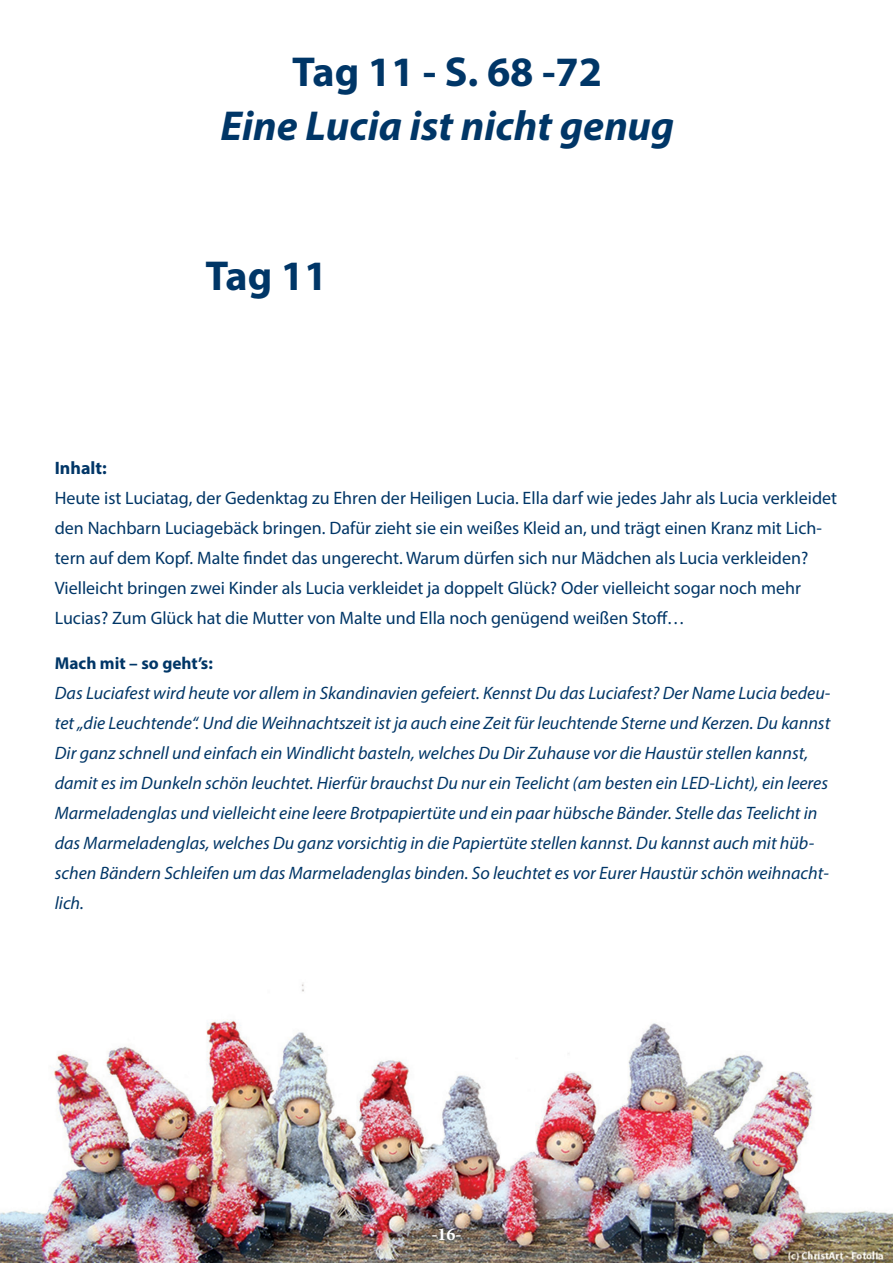
<style>
.page{position:relative;width:893px;height:1263px;background:#fff}
.page>*{position:absolute;margin:0;border:0;box-sizing:border-box;transform-origin:0 0}
.überschrift_geschich{font:italic 700 42px "Myriad Pro";color:#003667}
.überschrift_geschich-2{font:700 42px "Myriad Pro";color:#003667}
.text{font:italic 18px/30px "Myriad Pro";color:#003667}
.text-2{font:18px/30px "Myriad Pro";color:#003667}
.text_bold_überschrif{font:700 18px "Myriad Pro";color:#003667}
.t1{font:700 18px "Minion Pro";color:#fff}
.text-3{font:700 17.25px "Myriad Pro";color:#003667}
</style>
<div class="page">
<img style="left:0;top:983px;width:893px;height:280px">
<p class="überschrift_geschich-2" style="left:292px;top:45px;width:311px">Tag 11 - S. 68 -72</p>
<p class="überschrift_geschich" style="left:220px;top:99px;width:455px">Eine Lucia ist nicht genug</p>
<p class="überschrift_geschich-2" style="left:205px;top:248px;width:124px">Tag 11</p>
<p class="text_bold_überschrif" style="left:55px;top:456px;width:54px">Inhalt:</p>
<p class="text-2" style="left:55px;top:483px;width:784px">Heute ist Luciatag, der Gedenktag zu Ehren der Heiligen Lucia. Ella darf wie jedes Jahr als Lucia verkleidet den Nachbarn Luciagebäck bringen. Dafür zieht sie ein weißes Kleid an, und trägt einen Kranz mit Lich&shy;tern auf dem Kopf. Malte findet das ungerecht. Warum dürfen sich nur Mädchen als Lucia verkleiden?<br>Vielleicht bringen zwei Kinder als Lucia verkleidet ja doppelt Glück? Oder vielleicht sogar noch mehr Lucias? Zum Glück hat die Mutter von Malte und Ella noch genügend weißen Stoff…</p>
<p class="text-3" style="left:55px;top:652px;width:160px">Mach mit – so geht’s:</p>
<p class="text" style="left:55px;top:678px;width:777px">Das Luciafest wird heute vor allem in Skandinavien gefeiert. Kennst Du das Luciafest? Der Name Lucia bedeu&shy;tet „die Leuchtende“. Und die Weihnachtszeit ist ja auch eine Zeit für leuchtende Sterne und Kerzen. Du kannst Dir ganz schnell und einfach ein Windlicht basteln, welches Du Dir Zuhause vor die Haustür stellen kannst, damit es im Dunkeln schön leuchtet. Hierfür brauchst Du nur ein Teelicht (am besten ein LED-Licht), ein leeres Marmeladenglas und vielleicht eine leere Brotpapiertüte und ein paar hübsche Bänder. Stelle das Teelicht in das Marmeladenglas, welches Du ganz vorsichtig in die Papiertüte stellen kannst. Du kannst auch mit hüb&shy;schen Bändern Schleifen um das Marmeladenglas binden. So leuchtet es vor Eurer Haustür schön weihnacht&shy;lich.</p>
<p class="t1" style="left:431px;top:1222px;width:32px">-16-</p>
</div>
